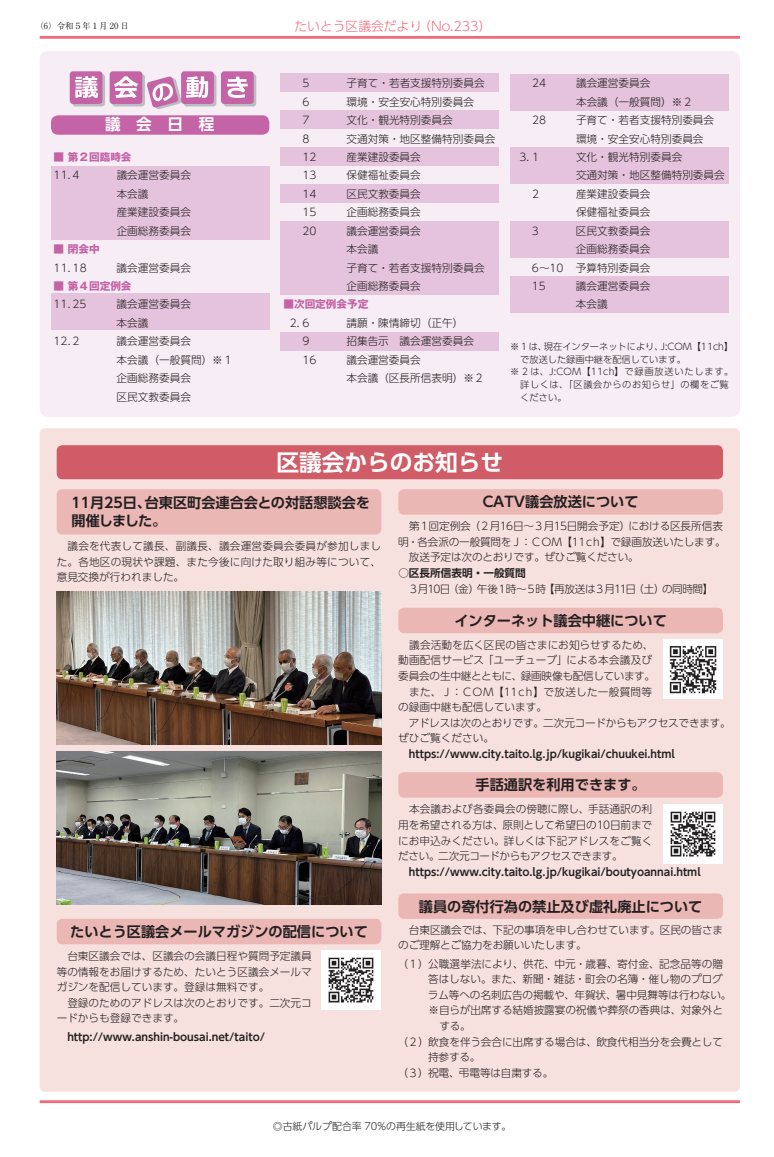
<style>
.page{position:relative;width:774px;height:1157px;background:#fff}
.page>*{position:absolute;margin:0;border:0;box-sizing:border-box;transform-origin:0 0}
.t1{font:700 22.7px "UD Shin Go Pro De";color:#fff}
.t2{font:700 15.6px "UD Shin Go Pro De";color:#fff}
.t3{font:700 14.2px/18.4px "UD Shin Go Pro De";color:#231f20}
.t4{font:300 12.8px "UD Shin Go Pro";color:#f16b7b}
.t5{font:300 10.6px/15.6px "UD Shin Go Pro";color:#231f20}
.t6{font:700 10.6px "UD Shin Go Pro De";color:#231f20}
.t7{font:300 10.6px "UD Shin Go Pro";letter-spacing:-.085em;color:#231f20}
.t8{font:700 10.6px "Gothic MB101 Pro";color:#c463a6}
.t9{font:300 9.9px "UD Shin Go Pro";color:#231f20}
.t10{font:300 9.2px "UD Shin Go Pro";letter-spacing:.01em;color:#231f20}
.t11{font:300 9.2px "UD Shin Go Pro";letter-spacing:.085em;color:#231f20}
.t12{font:300 9.2px "UD Shin Go Pro";letter-spacing:.055em;color:#231f20}
.t13{font:8.5px "Ryumin Pro";color:#231f20}
</style>
<div class="page">
<div style="left:40px;top:51px;width:700px;height:366px;background:#f7edf4;border-radius:9px"></div>
<div style="left:281px;top:184px;width:218px;height:19px;background:#e5c3dc"></div>
<div style="left:51px;top:166px;width:218px;height:74px;background:#e5c3dc"></div>
<div style="left:281px;top:74px;width:218px;height:18px;background:#e5c3dc"></div>
<div style="left:510px;top:74px;width:219px;height:37px;background:#e5c3dc"></div>
<div style="left:51px;top:293px;width:218px;height:37px;background:#e5c3dc"></div>
<div style="left:281px;top:111px;width:218px;height:18px;background:#e5c3dc"></div>
<div style="left:281px;top:147px;width:218px;height:19px;background:#e5c3dc"></div>
<div style="left:281px;top:221px;width:218px;height:74px;background:#e5c3dc"></div>
<div style="left:281px;top:332px;width:218px;height:18px;background:#e5c3dc"></div>
<div style="left:510px;top:276px;width:219px;height:37px;background:#e5c3dc"></div>
<div style="left:510px;top:147px;width:219px;height:37px;background:#e5c3dc"></div>
<div style="left:510px;top:221px;width:219px;height:37px;background:#e5c3dc"></div>
<div style="left:40px;top:428px;width:700px;height:663px;background:#f7e1df;border-radius:6px"></div>
<div style="left:57px;top:445px;width:666px;height:34px;background:#cf5c67;border-radius:6px"></div>
<div style="left:57px;top:489px;width:324px;height:45px;background:#ebb7b5;border-radius:6px"></div>
<img style="left:57px;top:591px;width:324px;height:153px">
<div style="left:57px;top:918px;width:324px;height:26px;background:#ebb7b5;border-radius:6px"></div>
<div style="left:321px;top:950px;width:60px;height:60px;background:#fff"></div>
<img style="left:328px;top:957px;width:46px;height:46px">
<div style="left:398px;top:489px;width:325px;height:25px;background:#ebb7b5;border-radius:6px"></div>
<div style="left:398px;top:893px;width:325px;height:26px;background:#ebb7b5;border-radius:6px"></div>
<div style="left:398px;top:607px;width:325px;height:26px;background:#ebb7b5;border-radius:6px"></div>
<div style="left:663px;top:639px;width:60px;height:60px;background:#fff"></div>
<img style="left:669px;top:645px;width:48px;height:49px">
<img style="left:57px;top:751px;width:324px;height:153px">
<div style="left:398px;top:772px;width:325px;height:25px;background:#ebb7b5;border-radius:6px"></div>
<div style="left:663px;top:804px;width:60px;height:59px;background:#fff"></div>
<img style="left:670px;top:811px;width:46px;height:46px">
<div style="left:51px;top:115px;width:218px;height:20px;background:#c463a6;border-radius:7px"></div>
<svg style="left:72px;top:74px;width:33px;height:32px"></svg>
<svg style="left:112px;top:74px;width:33px;height:32px"></svg>
<div style="left:184px;top:74px;width:32px;height:32px;background:#bcbdc0;border-radius:3px"></div>
<div style="left:224px;top:74px;width:32px;height:32px;background:#bcbdc0;border-radius:3px"></div>
<div style="left:70px;top:71px;width:32px;height:33px;background:#c463a6;border-radius:3px"></div>
<svg style="left:75px;top:76px;width:23px;height:22px"></svg>
<div style="left:110px;top:71px;width:32px;height:33px;background:#c463a6;border-radius:3px"></div>
<svg style="left:114px;top:76px;width:24px;height:22px"></svg>
<div style="left:181px;top:71px;width:33px;height:33px;background:#c463a6;border-radius:3px"></div>
<div style="left:221px;top:71px;width:33px;height:33px;background:#c463a6;border-radius:3px"></div>
<svg style="left:227px;top:76px;width:21px;height:22px"></svg>
<svg style="left:147px;top:76px;width:61px;height:33px"></svg>
<hr style="left:40px;top:36px;width:700px;height:3px;background:#f16b7b">
<hr style="left:40px;top:1100px;width:700px;height:3px;background:#f16b7b">
<p class="t13" style="left:35px;top:20px;width:95px">（6）令和５年１月 20 日</p>
<p class="t4" style="left:295px;top:16px;width:198px">たいとう区議会だより（No.233）</p>
<h2 class="t2" style="left:105px;top:112px;width:111px">議　会　日　程</h2>
<p class="t8" style="left:54px;top:148px;width:79px">■ 第２回臨時会</p>
<p class="t5" style="left:54px;top:167px;width:28px">11. 4</p>
<p class="t5" style="left:117px;top:166px;width:76px;line-height:18.4px">議会運営委員会本会議<br>産業建設委員会企画総務委員会</p>
<p class="t8" style="left:54px;top:240px;width:48px">■ 閉会中</p>
<p class="t5" style="left:54px;top:259px;width:35px">11. 18</p>
<p class="t5" style="left:117px;top:259px;width:76px">議会運営委員会</p>
<p class="t8" style="left:54px;top:277px;width:79px">■ 第４回定例会</p>
<p class="t5" style="left:54px;top:296px;width:35px">11. 25</p>
<p class="t5" style="left:117px;top:295px;width:76px;line-height:18.4px">議会運営委員会本会議</p>
<p class="t5" style="left:54px;top:333px;width:28px">12. 2</p>
<p class="t5" style="left:117px;top:332px;width:118px;line-height:18.4px">議会運営委員会<br>本会議（一般質問）※１企画総務委員会<br>区民文教委員会</p>
<p class="t5" style="left:302px;top:75px;width:9px">5</p>
<p class="t5" style="left:346px;top:75px;width:140px">子育て・若者支援特別委員会</p>
<p class="t5" style="left:302px;top:94px;width:9px">6</p>
<p class="t5" style="left:346px;top:94px;width:129px">環境・安全安心特別委員会</p>
<p class="t5" style="left:302px;top:112px;width:9px">7</p>
<p class="t5" style="left:346px;top:112px;width:108px">文化・観光特別委員会</p>
<p class="t5" style="left:302px;top:130px;width:9px">8</p>
<p class="t5" style="left:346px;top:130px;width:150px">交通対策・地区整備特別委員会</p>
<p class="t5" style="left:302px;top:149px;width:16px">12</p>
<p class="t5" style="left:346px;top:149px;width:76px">産業建設委員会</p>
<p class="t5" style="left:302px;top:167px;width:16px">13</p>
<p class="t5" style="left:346px;top:167px;width:76px">保健福祉委員会</p>
<p class="t5" style="left:302px;top:186px;width:16px">14</p>
<p class="t5" style="left:346px;top:186px;width:76px">区民文教委員会</p>
<p class="t5" style="left:302px;top:204px;width:16px">15</p>
<p class="t5" style="left:346px;top:204px;width:76px">企画総務委員会</p>
<p class="t5" style="left:302px;top:222px;width:16px">20</p>
<p class="t5" style="left:346px;top:221px;width:140px;line-height:18.4px">議会運営委員会<br>本会議<br>子育て・若者支援特別委員会企画総務委員会</p>
<p class="t8" style="left:283px;top:296px;width:87px">■次回定例会予定</p>
<p class="t5" style="left:290px;top:315px;width:21px">2. 6</p>
<p class="t5" style="left:346px;top:315px;width:118px">請願・陳情締切（正午）</p>
<p class="t5" style="left:302px;top:333px;width:9px">9</p>
<p class="t5" style="left:346px;top:333px;width:129px">招集告示　議会運営委員会</p>
<p class="t5" style="left:302px;top:351px;width:16px">16</p>
<p class="t5" style="left:346px;top:350px;width:150px;line-height:18.4px">議会運営委員会<br>本会議（区長所信表明）※２　</p>
<p class="t5" style="left:532px;top:75px;width:16px">24</p>
<p class="t5" style="left:576px;top:74px;width:118px;line-height:18.4px">議会運営委員会<br>本会議（一般質問）※２</p>
<p class="t5" style="left:532px;top:112px;width:16px">28</p>
<p class="t5" style="left:576px;top:110px;width:140px;line-height:18.4px">子育て・若者支援特別委員会環境・安全安心特別委員会</p>
<p class="t5" style="left:519px;top:149px;width:21px">3. 1</p>
<p class="t5" style="left:576px;top:147px;width:150px;line-height:18.4px">文化・観光特別委員会<br>交通対策・地区整備特別委員会</p>
<p class="t5" style="left:532px;top:186px;width:9px">2</p>
<p class="t5" style="left:576px;top:184px;width:76px;line-height:18.4px">産業建設委員会保健福祉委員会</p>
<p class="t5" style="left:532px;top:222px;width:9px">3</p>
<p class="t5" style="left:576px;top:222px;width:76px">区民文教委員会</p>
<p class="t5" style="left:576px;top:241px;width:76px">企画総務委員会</p>
<p class="t5" style="left:532px;top:259px;width:120px">6～10 予算特別委員会</p>
<p class="t5" style="left:532px;top:278px;width:16px">15</p>
<p class="t5" style="left:576px;top:276px;width:76px;line-height:18.4px">議会運営委員会本会議</p>
<p class="t10" style="left:510px;top:339px;width:224px">※１は、現在インターネットにより、J:COM【11ch】</p>
<p class="t10" style="left:520px;top:352px;width:167px">で放送した録画中継を配信しています。</p>
<p class="t11" style="left:510px;top:364px;width:224px">※２は、J:COM【11ch】で録画放送いたします。</p>
<p class="t12" style="left:520px;top:377px;width:210px">詳しくは、「区議会からのお知らせ」の欄をご覧</p>
<p class="t10" style="left:520px;top:390px;width:48px">ください。</p>
<h1 class="t1" style="left:276px;top:444px;width:228px">区議会からのお知らせ</h1>
<h3 class="t3" style="left:72px;top:493px;width:300px">11月25日、台東区町会連合会との対話懇談会を開催しました。</h3>
<p class="t5" style="left:57px;top:538px;width:326px;text-align:justify">　議会を代表して議長、副議長、議会運営委員会委員が参加しました。各地区の現状や課題、また今後に向けた取り組み等について、意見交換が行われました。</p>
<h3 class="t3" style="left:483px;top:492px;width:157px">CATV議会放送について</h3>
<p class="t5" style="left:398px;top:518px;width:329px">　第１回定例会（２月16日～３月15日開会予定）における区長所信表明・各会派の一般質問をＪ：ＣＯＭ【11ch】で録画放送いたします。　放送予定は次のとおりです。ぜひご覧ください。</p>
<p class="t6" style="left:398px;top:564px;width:129px">○区長所信表明・一般質問</p>
<p class="t7" style="left:398px;top:580px;width:317px">　３月10日（金）午後１時～５時【再放送は３月11日（土）の同時間】</p>
<h3 class="t3" style="left:454px;top:611px;width:214px">インターネット議会中継について</h3>
<p class="t5" style="left:398px;top:636px;width:334px">　議会活動を広く区民の皆さまにお知らせするため、<br>動画配信サービス「ユーチューブ」による本会議及び<br>委員会の生中継とともに、録画映像も配信しています。<br>　また、Ｊ：ＣＯＭ【11ch】で放送した一般質問等<br>の録画中継も配信しています。<br>　アドレスは次のとおりです。二次元コードからもアクセスできます。ぜひご覧ください。</p>
<p class="t6" style="left:398px;top:745px;width:278px">　https://www.city.taito.lg.jp/kugikai/chuukei.html</p>
<h3 class="t3" style="left:70px;top:922px;width:299px">たいとう区議会メールマガジンの配信について</h3>
<p class="t5" style="left:57px;top:947px;width:257px">　台東区議会では、区議会の会議日程や質問予定議員等の情報をお届けするため、たいとう区議会メールマガジンを配信しています。登録は無料です。<br>　登録のためのアドレスは次のとおりです。二次元コードからも登録できます。</p>
<p class="t6" style="left:57px;top:1028px;width:210px">　http://www.anshin-bousai.net/taito/</p>
<h3 class="t3" style="left:476px;top:775px;width:172px">手話通訳を利用できます。</h3>
<p class="t5" style="left:398px;top:801px;width:256px;text-align:justify">　本会議および各委員会の傍聴に際し、手話通訳の利用を希望される方は、原則として希望日の10日前までにお申込みください。詳しくは下記アドレスをご覧ください。二次元コードからもアクセスできます。</p>
<p class="t6" style="left:398px;top:863px;width:304px">　https://www.city.taito.lg.jp/kugikai/boutyoannai.html</p>
<h3 class="t3" style="left:419px;top:896px;width:285px">議員の寄付行為の禁止及び虚礼廃止について</h3>
<p class="t5" style="left:398px;top:921px;width:326px">　台東区議会では、下記の事項を申し合わせています。区民の皆さまのご理解とご協力をお願いいたします。</p>
<p class="t5" style="left:397px;top:955px;width:327px">（１）公職選挙法により、供花、中元・歳暮、寄付金、記念品等の贈</p>
<p class="t5" style="left:428px;top:971px;width:296px">答はしない。また、新聞・雑誌・町会の名簿・催し物のプログ</p>
<p class="t5" style="left:428px;top:986px;width:305px">ラム等への名刺広告の掲載や、年賀状、暑中見舞等は行わない。</p>
<p class="t5" style="left:429px;top:1002px;width:296px">※自らが出席する結婚披露宴の祝儀や葬祭の香典は、対象外と</p>
<p class="t5" style="left:439px;top:1017px;width:33px">する。</p>
<p class="t5" style="left:397px;top:1033px;width:327px">（２）飲食を伴う会合に出席する場合は、飲食代相当分を会費として</p>
<p class="t5" style="left:428px;top:1049px;width:54px">持参する。</p>
<p class="t5" style="left:397px;top:1064px;width:157px">（３）祝電、弔電等は自粛する。</p>
<p class="t9" style="left:273px;top:1117px;width:240px">◎古紙パルプ配合率 70％の再生紙を使用しています。</p>
</div>
